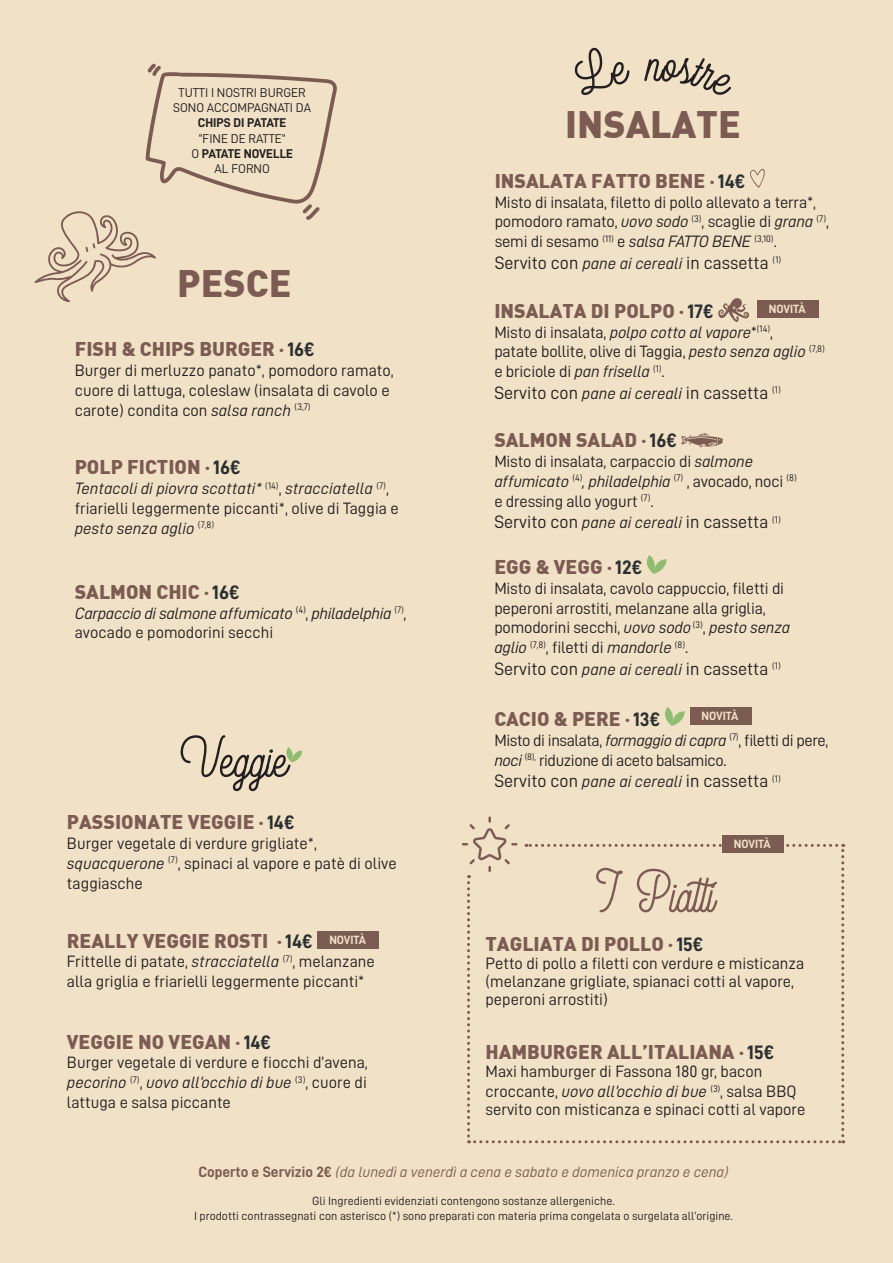
<style>
.page{position:relative;width:893px;height:1263px;background:#f1e1c6}
.page>*{position:absolute;margin:0;border:0;box-sizing:border-box;transform-origin:0 0}
.t1{font:60px "Thirdlone";color:#7c5b53}
.t2{font:60px "Thirdlone";color:#231f20}
.t3{font:900 37.5px "DIN";color:#7c5b53}
.t4{font:900 19.5px "DIN";color:#7c5b53}
.t5{font:18px "D DIN";color:#231f20}
.t6{font:16.5px/19.8px "D DIN";color:#231f20}
.t7{font:16.5px/19.8px "D DIN Italic";letter-spacing:-.01em;color:#231f20}
.t8{font:16.5px/19.8px "D DIN";letter-spacing:-.025em;color:#231f20}
.t9{font:15px "D DIN Italic";color:#7c5b53}
.t10{font:12.75px "D DIN";color:#231f20}
.t11{font:12.75px "D DIN Bold";letter-spacing:-.01em;color:#231f20}
.t12{font:12px "D DIN";color:#231f20}
.t13{font:12px "D DIN Bold";color:#f1e1c6}
.s1{font-family:"D DIN"}
.s2{font-family:"Montserrat";font-weight:800}
.s3{font-family:"D DIN Bold";font-weight:400;color:#2a2e30}
.s4{font-family:"D DIN Italic"}
.s5{font-family:"D DIN Italic";font-size:16.5px}
.s6{font-family:"D DIN Bold"}
</style>
<div class="page">
<div style="left:317px;top:931px;width:62px;height:18px;background:#7c5b53"></div>
<svg style="left:286px;top:747px;width:17px;height:15px"></svg>
<svg style="left:750px;top:169px;width:15px;height:19px"></svg>
<svg style="left:718px;top:298px;width:31px;height:24px"></svg>
<svg style="left:681px;top:433px;width:42px;height:15px"></svg>
<svg style="left:647px;top:555px;width:20px;height:19px"></svg>
<svg style="left:665px;top:707px;width:20px;height:19px"></svg>
<svg style="left:35px;top:64px;width:302px;height:238px"></svg>
<svg style="left:462px;top:816px;width:382px;height:327px"></svg>
<div style="left:722px;top:835px;width:62px;height:17px;background:#7c5b53"></div>
<div style="left:690px;top:707px;width:61px;height:18px;background:#7c5b53"></div>
<div style="left:757px;top:300px;width:62px;height:17px;background:#7c5b53"></div>
<p class="t10" style="left:179px;top:85px;width:129px">TUTTI I NOSTRI BURGER</p>
<p class="t10" style="left:173px;top:101px;width:139px">SONO ACCOMPAGNATI DA</p>
<p class="t11" style="left:198px;top:116px;width:90px">CHIPS DI PATATE</p>
<p class="t10" style="left:199px;top:131px;width:89px">“FINE DE RATTE”</p>
<p class="t11" style="left:191px;top:146px;width:103px"><span class="s1">O</span> PATATE NOVELLE</p>
<p class="t10" style="left:214px;top:162px;width:57px">AL FORNO</p>
<p class="t3" style="left:177px;top:258px;width:116px">PESCE</p>
<p class="t4" style="left:75px;top:336px;width:242px">FISH &amp; CHIPS BURGER <span class="s2">·</span> <span class="s3">16€</span></p>
<p class="t6" style="left:75px;top:360px;width:320px">Burger di merluzzo panato*, pomodoro ramato, cuore di lattuga, coleslaw (insalata di cavolo e carote) condita con <span class="s4">salsa ranch</span> <sup>(3,7)</sup></p>
<p class="t4" style="left:75px;top:454px;width:168px">POLP FICTION <span class="s2">·</span> <span class="s3">16€</span></p>
<p class="t7" style="left:75px;top:478px;width:326px">Tentacoli di piovra scottati* <sup>(14)</sup><span class="s1">,</span> stracciatella <sup>(7)</sup><span class="s1">, friarielli leggermente piccanti*, olive di Taggia e </span>pesto senza aglio <sup>(7,8)</sup></p>
<p class="t4" style="left:75px;top:579px;width:167px">SALMON CHIC <span class="s2">·</span> <span class="s3">16€</span></p>
<p class="t7" style="left:75px;top:603px;width:333px">Carpaccio di salmone affumicato <sup>(4)</sup><span class="s1">,</span> philadelphia <sup>(7)</sup><span class="s1">, avocado e pomodorini secchi</span></p>
<p class="t2" style="left:181px;top:723px;width:109px">Veggie</p>
<p class="t4" style="left:67px;top:809px;width:229px">PASSIONATE VEGGIE <span class="s2">·</span> <span class="s3">14€</span></p>
<p class="t6" style="left:67px;top:833px;width:251px">Burger vegetale di verdure grigliate*,</p>
<p class="t6" style="left:67px;top:853px;width:331px"><span class="s4">squacquerone</span> <sup>(7)</sup>, spinaci al vapore e patè di olive taggiasche</p>
<p class="t4" style="left:67px;top:927px;width:247px">REALLY VEGGIE ROSTI <span class="s2">·</span> <span class="s3">14€</span></p>
<p class="t13" style="left:329px;top:933px;width:38px">NOVITÀ</p>
<p class="t6" style="left:67px;top:951px;width:309px">Frittelle di patate, <span class="s4">stracciatella</span> <sup>(7)</sup>, melanzane alla griglia e friarielli leggermente piccanti*</p>
<p class="t4" style="left:67px;top:1028px;width:206px">VEGGIE NO VEGAN <span class="s2">·</span> <span class="s3">14€</span></p>
<p class="t6" style="left:67px;top:1052px;width:302px;text-align:justify">Burger vegetale di verdure e fiocchi d’avena, <span class="s4">pecorino</span> <sup>(7)</sup>, <span class="s4">uovo all’occhio di bue</span> <sup>(3)</sup>, cuore di lattuga e salsa piccante</p>
<p class="t3" style="left:565px;top:99px;width:177px">INSALATE</p>
<p class="t4" style="left:495px;top:168px;width:252px">INSALATA FATTO BENE <span class="s2">·</span> <span class="s3">14€</span></p>
<p class="t6" style="left:495px;top:192px;width:336px">Misto di insalata, filetto di pollo allevato a terra*, pomodoro ramato, <span class="s4">uovo sodo</span> <sup>(3)</sup>, scaglie di <span class="s4">grana</span> <sup>(7)</sup>, semi di sesamo <sup>(11)</sup> e <span class="s4">salsa FATTO BENE</span> <sup>(3,10)</sup>.</p>
<p class="t5" style="left:495px;top:253px;width:288px">Servito con <span class="s5">pane ai cereali</span> in cassetta <sup>(1)</sup></p>
<p class="t4" style="left:494px;top:298px;width:221px">INSALATA DI POLPO <span class="s2">·</span> <span class="s3">17€</span></p>
<p class="t6" style="left:494px;top:322px;width:280px">Misto di insalata, <span class="s4">polpo cotto al vapore</span>*<sup>(14)</sup>,</p>
<p class="t6" style="left:494px;top:341px;width:332px">patate bollite, olive di Taggia, <span class="s4">pesto senza aglio</span> <sup>(7,8) </sup>e briciole di <span class="s4">pan frisella</span> <sup>(1)</sup>.</p>
<p class="t5" style="left:494px;top:383px;width:288px">Servito con <span class="s5">pane ai cereali</span> in cassetta <sup>(1)</sup></p>
<p class="t4" style="left:494px;top:427px;width:184px">SALMON SALAD <span class="s2">·</span> <span class="s3">16€</span></p>
<p class="t6" style="left:494px;top:451px;width:260px">Misto di insalata, carpaccio di <span class="s4">salmone</span></p>
<p class="t7" style="left:494px;top:471px;width:304px">affumicato <sup>(4)</sup>, philadelphia <sup>(7)</sup> <span class="s1">, avocado, noci</span> <sup>(8)</sup></p>
<p class="t6" style="left:494px;top:491px;width:161px">e dressing allo yogurt <sup>(7)</sup>.</p>
<p class="t5" style="left:494px;top:512px;width:288px">Servito con <span class="s5">pane ai cereali</span> in cassetta <sup>(1)</sup></p>
<p class="t4" style="left:494px;top:554px;width:150px">EGG &amp; VEGG <span class="s2">·</span> <span class="s3">12€</span></p>
<p class="t6" style="left:494px;top:578px;width:291px">Misto di insalata, cavolo cappuccio, filetti di</p>
<p class="t6" style="left:494px;top:598px;width:273px">peperoni arrostiti, melanzane alla griglia,</p>
<p class="t6" style="left:494px;top:618px;width:297px">pomodorini secchi, <span class="s4">uovo sodo</span> <sup>(3)</sup>, <span class="s4">pesto senza</span></p>
<p class="t7" style="left:494px;top:637px;width:195px">aglio <sup>(7,8)</sup><span class="s1">, filetti di</span> mandorle <sup>(8)</sup><span class="s1">.</span></p>
<p class="t5" style="left:494px;top:659px;width:288px">Servito con <span class="s5">pane ai cereali</span> in cassetta <sup>(1)</sup></p>
<p class="t4" style="left:494px;top:706px;width:168px">CACIO &amp; PERE <span class="s2">·</span> <span class="s3">13€</span></p>
<p class="t8" style="left:494px;top:730px;width:335px">Misto di insalata, <span class="s4">formaggio di capra</span> <sup>(7)</sup>, filetti di pere, <span class="s4">noci</span> <sup>(8),</sup> riduzione di aceto balsamico.</p>
<p class="t5" style="left:494px;top:771px;width:288px">Servito con <span class="s5">pane ai cereali</span> in cassetta <sup>(1)</sup></p>
<p class="t13" style="left:769px;top:302px;width:38px">NOVITÀ</p>
<p class="t13" style="left:701px;top:709px;width:38px">NOVITÀ</p>
<p class="t13" style="left:734px;top:837px;width:38px">NOVITÀ</p>
<p class="t1" style="left:596px;top:858px;width:121px">I Piatti</p>
<p class="t4" style="left:486px;top:931px;width:220px">TAGLIATA DI POLLO <span class="s2">·</span> <span class="s3">15€</span></p>
<p class="t6" style="left:486px;top:954px;width:320px;line-height:18px">Petto di pollo a filetti con verdure e misticanza (melanzane grigliate, spianaci cotti al vapore, peperoni arrostiti)</p>
<p class="t4" style="left:486px;top:1039px;width:290px">HAMBURGER ALL’ITALIANA <span class="s2">·</span> <span class="s3">15€</span></p>
<p class="t6" style="left:486px;top:1061px;width:278px">Maxi hamburger di Fassona 180 gr, bacon</p>
<p class="t6" style="left:486px;top:1081px;width:312px">croccante, <span class="s4">uovo all’occhio di bue</span> <sup>(3)</sup>, salsa BBQ</p>
<p class="t6" style="left:486px;top:1099px;width:321px">servito con misticanza e spinaci cotti al vapore</p>
<p class="t9" style="left:198px;top:1163px;width:532px"><span class="s6">Coperto e Servizio 2€</span> (da lunedì a venerdì a cena e sabato e domenica pranzo e cena)</p>
<p class="t12" style="left:312px;top:1195px;width:304px">Gli Ingredienti evidenziati contengono sostanze allergeniche.</p>
<p class="t12" style="left:194px;top:1209px;width:540px">I prodotti contrassegnati con asterisco (*) sono preparati con materia prima congelata o surgelata all’origine.</p>
</div>
